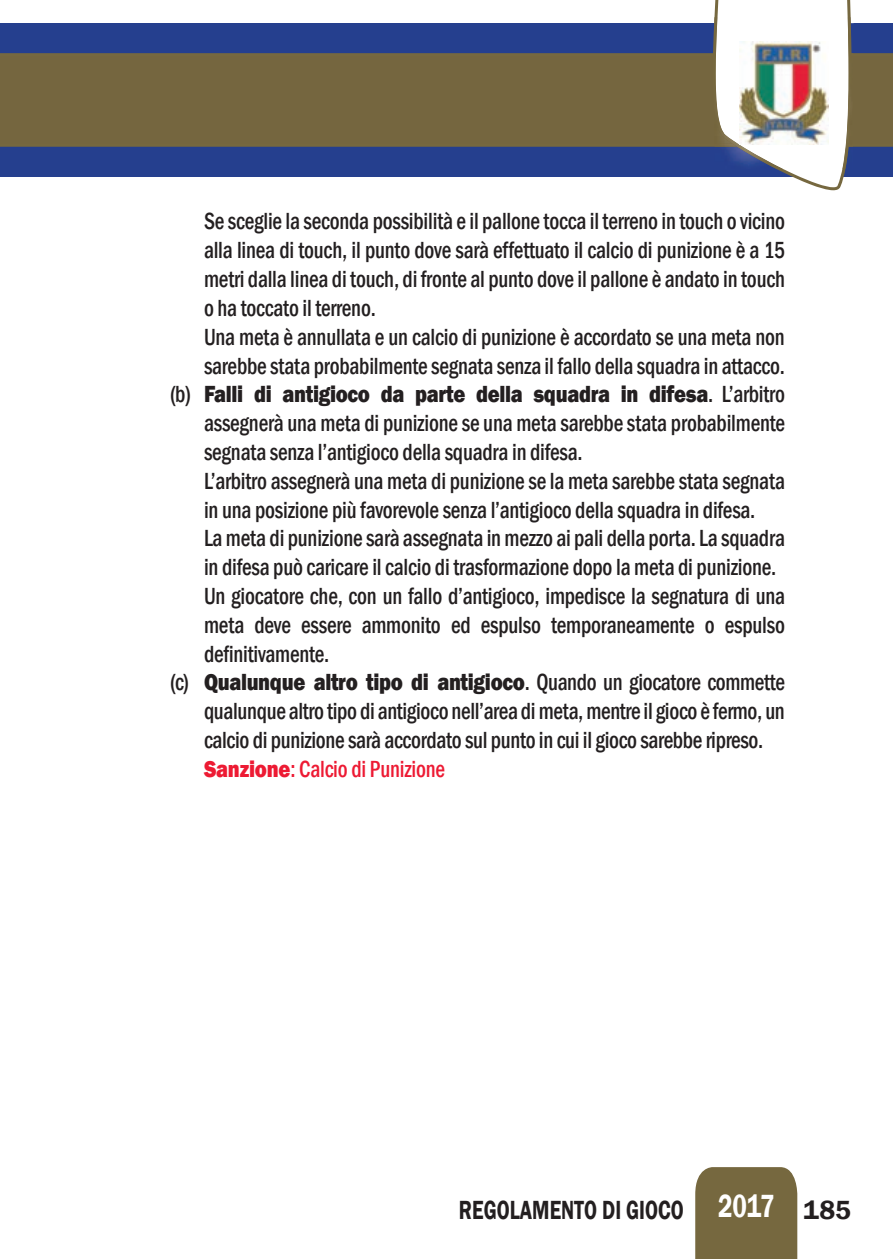
<style>
.page{position:relative;width:893px;height:1259px;background:#fff}
.page>*{position:absolute;margin:0;border:0;box-sizing:border-box;transform-origin:0 0}
.t1{font:600 27px "Franklin Gothic";color:#231f20;scale:.75 1}
.t2{font:500 condensed 24px "Franklin Gothic";letter-spacing:-.01em;color:#231f20;scale:.9 1}
.t3{font:800 24px "Franklin Gothic";letter-spacing:-.015em;color:#231f20;scale:.85 1}
.t4{font:500 condensed 24px "Franklin Gothic";letter-spacing:-.01em;color:#ed1a33;scale:.9 1}
.s1{font-weight:500;font-stretch:condensed}
.s2{font-weight:800;font-stretch:normal}
.s3{font-size:33px;color:#fff}
</style>
<div class="page">
<div style="left:0;top:23px;width:893px;height:153px;background:#253f8e"></div>
<div style="left:0;top:55px;width:893px;height:90px;background:#75663f"></div>
<hr style="left:0;top:53px;width:893px;height:3px;background:#76683f">
<hr style="left:0;top:144px;width:893px;height:3px;background:#76683f">
<div style="left:695px;top:1167px;width:102px;height:92px;background:#76683f"></div>
<svg style="left:707px;top:0;width:149px;height:191px"></svg>
<img style="left:714px;top:17px;width:137px;height:152px">
<img style="left:740px;top:41px;width:88px;height:103px">
<p class="t2" style="left:204px;top:206px;width:647px">Se sceglie la seconda possibilità e il pallone tocca il terreno in touch o vicino</p>
<p class="t2" style="left:204px;top:234px;width:647px">alla linea di touch, il punto dove sarà effettuato il calcio di punizione è a 15</p>
<p class="t2" style="left:204px;top:263px;width:647px">metri dalla linea di touch, di fronte al punto dove il pallone è andato in touch</p>
<p class="t2" style="left:204px;top:292px;width:192px">o ha toccato il terreno.</p>
<p class="t2" style="left:204px;top:321px;width:647px">Una meta è annullata e un calcio di punizione è accordato se una meta non</p>
<p class="t2" style="left:204px;top:350px;width:647px">sarebbe stata probabilmente segnata senza il fallo della squadra in attacco.</p>
<p class="t3" style="left:170px;top:379px;width:725px"><span class="s1">(b)</span> Falli di antigioco da parte della squadra in difesa<span class="s1">. L’arbitro</span></p>
<p class="t2" style="left:204px;top:407px;width:647px">assegnerà una meta di punizione se una meta sarebbe stata probabilmente</p>
<p class="t2" style="left:204px;top:436px;width:422px">segnata senza l’antigioco della squadra in difesa.</p>
<p class="t2" style="left:204px;top:465px;width:647px">L’arbitro assegnerà una meta di punizione se la meta sarebbe stata segnata</p>
<p class="t2" style="left:204px;top:494px;width:614px">in una posizione più favorevole senza l’antigioco della squadra in difesa.</p>
<p class="t2" style="left:204px;top:522px;width:647px">La meta di punizione sarà assegnata in mezzo ai pali della porta. La squadra</p>
<p class="t2" style="left:204px;top:551px;width:637px">in difesa può caricare il calcio di trasformazione dopo la meta di punizione.</p>
<p class="t2" style="left:204px;top:580px;width:647px">Un giocatore che, con un fallo d’antigioco, impedisce la segnatura di una</p>
<p class="t2" style="left:204px;top:609px;width:647px">meta deve essere ammonito ed espulso temporaneamente o espulso</p>
<p class="t2" style="left:204px;top:638px;width:141px">definitivamente.</p>
<p class="t2" style="left:170px;top:666px;width:685px">(c) <span class="s2">Qualunque altro tipo di antigioco</span>. Quando un giocatore commette</p>
<p class="t2" style="left:204px;top:695px;width:647px">qualunque altro tipo di antigioco nell’area di meta, mentre il gioco è fermo, un</p>
<p class="t2" style="left:204px;top:724px;width:623px">calcio di punizione sarà accordato sul punto in cui il gioco sarebbe ripreso.</p>
<p class="t4" style="left:204px;top:753px;width:269px"><span class="s2">Sanzione</span>: Calcio di Punizione</p>
<p class="t1" style="left:459px;top:1193px;width:524px">REGOLAMENTO DI GIOCO <span class="s3">2017</span> 185</p>
</div>
